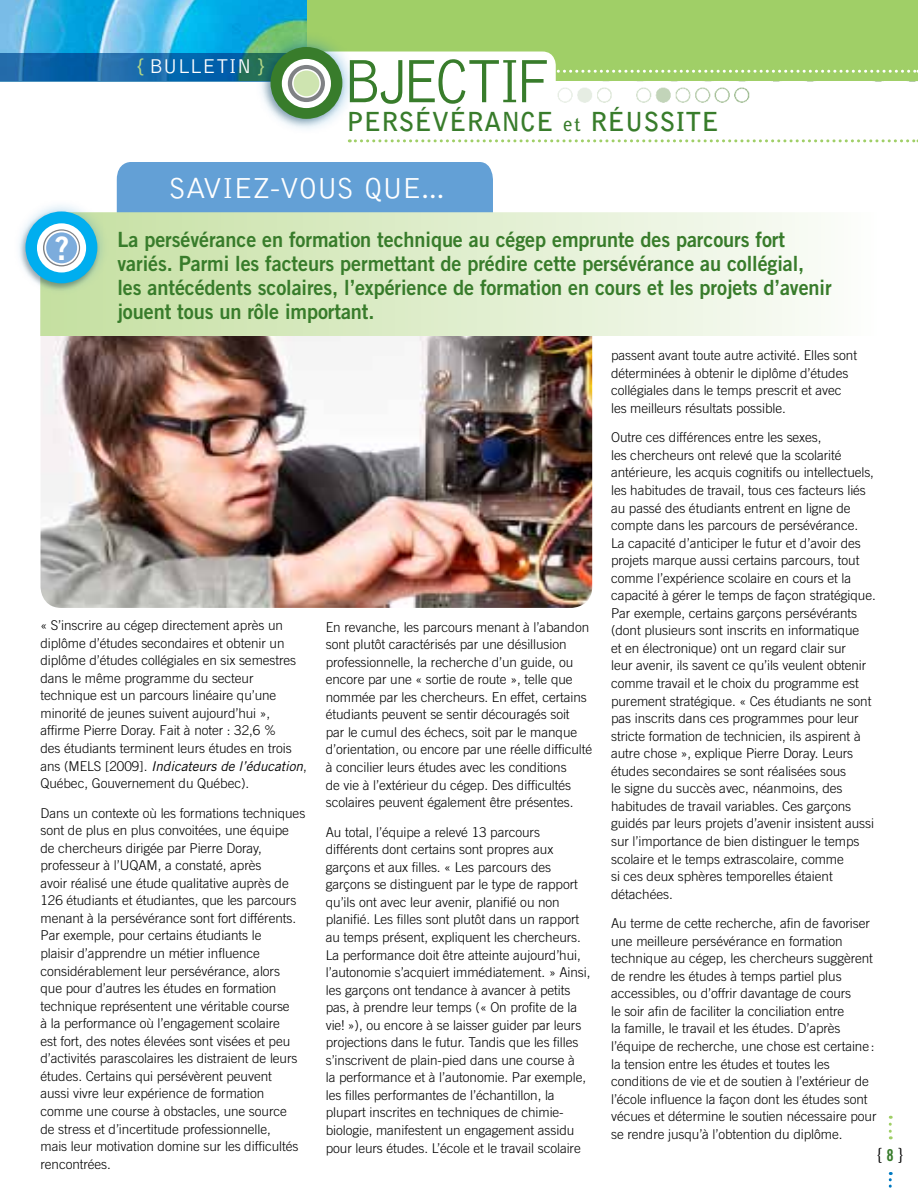
<style>
.page{position:relative;width:918px;height:1188px;background:#fff}
.page>*{position:absolute;margin:0;border:0;box-sizing:border-box;transform-origin:0 0}
.t1{font:300 63.45px "Bell Gothic";letter-spacing:-.09em;color:#387c2b;scale:.94 1}
.t2{font:32.4px "Trade Gothic Bold Two";color:#fff}
.t3{font:300 30px "Bell Gothic";letter-spacing:-.02em;color:#fff}
.t4{font:700 26.1px "Bell Gothic";color:#387c2b}
.t5{font:21px/24px "Trade Gothic Bold Two";letter-spacing:-.005em;color:#387c2b;scale:.95 1}
.t6{font:300 20.7px "Bell Gothic";color:#fff}
.t7{font:18px "Trade Gothic Cond Eighteen";color:#000}
.t8{font:300 13.5px/17.5px "Trade Gothic";letter-spacing:-.005em;color:#000}
.s1{font-size:24.3px;color:#b2d785}
.s2{font-size:19.2px}
.s3{font-weight:400;font-style:italic}
.s4{font-family:"Trade Gothic Bold Cond Twenty";font-size:16.5px;color:#387c2b}
</style>
<div class="page">
<svg style="left:889px;top:1172px;width:3px;height:16px"></svg>
<svg style="left:889px;top:1116px;width:3px;height:23px"></svg>
<img style="left:557px;top:81px;width:361px;height:22px">
<div style="left:287px;top:0;width:631px;height:81px;background:#a0cf67"></div>
<img style="left:0;top:0;width:307px;height:53px">
<svg style="left:0;top:53px;width:253px;height:29px;background:#1267a6"></svg>
<div style="left:299px;top:52px;width:257px;height:61px;background:#fff;border-radius:14px"></div>
<svg style="left:555px;top:70px;width:363px;height:3px"></svg>
<svg style="left:349px;top:139px;width:569px;height:3px"></svg>
<div style="left:253px;top:29px;width:104px;height:105px;background:#0079c1;opacity:.5"></div>
<div style="left:271px;top:47px;width:71px;height:72px;background:#387c2b;border-radius:50%"></div>
<svg style="left:285px;top:62px;width:43px;height:43px"></svg>
<div style="left:282px;top:59px;width:49px;height:49px;border:6px solid #fff;border-radius:50%"></div>
<div style="left:293px;top:70px;width:27px;height:27px;background:#cee4b0;border-radius:50%"></div>
<div style="left:292px;top:69px;width:29px;height:29px;border:2px solid #fff;border-radius:50%"></div>
<div style="left:117px;top:162px;width:376px;height:50px;background:#63a0d6"></div>
<img style="left:40px;top:336px;width:552px;height:272px">
<svg style="left:40px;top:212px;width:778px;height:124px;background:#dfedcc"></svg>
<div style="left:13px;top:199px;width:96px;height:96px;background:#0079c1;opacity:.3"></div>
<div style="left:25px;top:211px;width:72px;height:72px;background:#00aeef;border-radius:50%"></div>
<svg style="left:40px;top:226px;width:43px;height:43px"></svg>
<div style="left:37px;top:223px;width:49px;height:49px;border:6px solid #fff;border-radius:50%"></div>
<div style="left:45px;top:231px;width:33px;height:33px;background:#7cacdc;border-radius:50%"></div>
<div style="left:44px;top:231px;width:35px;height:34px;border:2px solid #fff;border-radius:50%"></div>
<h3 class="t6" style="left:136px;top:55px;width:131px"><span class="s1">{</span> BULLETIN <span class="s1">}</span></h3>
<h1 class="t1" style="left:342px;top:47px;width:224px">BJECTIF</h1>
<h3 class="t4" style="left:346px;top:106px;width:374px">PERSÉVÉRANCE <span class="s2">et</span> RÉUSSITE</h3>
<h3 class="t3" style="left:168px;top:172px;width:278px">SAVIEZ-VO US QUE...</h3>
<h2 class="t2" style="left:55px;top:228px;width:16px">?</h2>
<p class="t5" style="left:118px;top:227px;width:753px">La persévérance en formation technique au cégep emprunte des parcours fort variés. Parmi les facteurs permettant de prédire cette persévérance au collégial, les antécédents scolaires, l’expérience de formation en cours et les projets d’avenir jouent tous un rôle important.</p>
<p class="t8" style="left:40px;top:616px;width:268px">« S’inscrire au cégep directement après un diplôme d’études secondaires et obtenir un diplôme d’études collégiales en six semestres dans le même programme du secteur technique est un parcours linéaire qu’une minorité de jeunes suivent aujourd’hui », affirme Pierre Doray. Fait à noter : 32,6 %<br>des étudiants terminent leurs études en trois ans (MELS [2009]. <span class="s3">Indicateurs de l’éducation</span>, Québec, Gouvernement du Québec).</p>
<p class="t8" style="left:40px;top:804px;width:266px">Dans un contexte où les formations techniques sont de plus en plus convoitées, une équipe de chercheurs dirigée par Pierre Doray, professeur à l’UQAM, a constaté, après<br>avoir réalisé une étude qualitative auprès de 126 étudiants et étudiantes, que les parcours menant à la persévérance sont fort différents.<br>Par exemple, pour certains étudiants le<br>plaisir d’apprendre un métier influence considérablement leur persévérance, alors<br>que pour d’autres les études en formation technique représentent une véritable course<br>à la performance où l’engagement scolaire<br>est fort, des notes élevées sont visées et peu d’activités -parascolaires les distraient de leurs études. Certains qui persévèrent peuvent<br>aussi vivre leur expérience de formation comme une course à obstacles, une source<br>de stress et d’incertitude professionnelle,<br>mais leur motivation domine sur les difficultés rencontrées.</p>
<p class="t8" style="left:326px;top:618px;width:268px">En revanche, les parcours menant à l’abandon sont plutôt caractérisés par une désillusion professionnelle, la recherche d’un guide, ou encore par une « sortie de route », telle que nommée par les chercheurs. En effet, certains étudiants peuvent se sentir découragés soit<br>par le cumul des échecs, soit par le manque d’orientation, ou encore par une réelle difficulté à concilier leurs études avec les conditions<br>de vie à l’extérieur du cégep. Des difficultés scolaires peuvent également être présentes.</p>
<p class="t8" style="left:326px;top:823px;width:266px">Au total, l’équipe a relevé 13 parcours différents dont certains sont propres aux garçons et aux filles. « Les parcours des garçons se distinguent par le type de rapport qu’ils ont avec leur avenir, planifié ou non planifié. Les filles sont plutôt dans un rapport au temps présent, expliquent les chercheurs.<br>La performance doit être atteinte aujourd’hui, l’autonomie s’acquiert immédiatement. » Ainsi, les garçons ont tendance à avancer à petits pas, à prendre leur temps (« On profite de la vie! »), ou encore à se laisser guider par leurs projections dans le futur. Tandis que les filles s’inscrivent de plain-pied dans une course à<br>la performance et à l’autonomie. Par exemple, les filles performantes de l’échantillon, la plupart inscrites en techniques de chimie&shy;biologie, manifestent un engagement assidu pour leurs études. L’école et le travail scolaire</p>
<p class="t8" style="left:611px;top:346px;width:247px">passent avant toute autre activité. Elles sont déterminées à obtenir le diplôme d’études collégiales dans le temps prescrit et avec les meilleurs résultats possible.</p>
<p class="t8" style="left:611px;top:429px;width:266px">Outre ces différences entre les sexes,<br>les chercheurs ont relevé que la scolarité antérieure, les acquis cognitifs ou intellectuels, les habitudes de travail, tous ces facteurs liés au passé des étudiants entrent en ligne de compte dans les parcours de persévérance.<br>La capacité d’anticiper le futur et d’avoir des projets marque aussi certains parcours, tout comme l’expérience scolaire en cours et la capacité à gérer le temps de façon stratégique.<br>Par exemple, certains garçons persévérants (dont plusieurs sont inscrits en informatique<br>et en électronique) ont un regard clair sur<br>leur avenir, ils savent ce qu’ils veulent obtenir comme travail et le choix du programme est purement stratégique. « Ces étudiants ne sont pas inscrits dans ces programmes pour leur stricte formation de technicien, ils aspirent à autre chose », explique Pierre Doray. Leurs études secondaires se sont réalisées sous<br>le signe du succès avec, néanmoins, des habitudes de travail variables. Ces garçons guidés par leurs projets d’avenir insistent aussi sur l’importance de bien distinguer le temps scolaire et le temps extrascolaire, comme<br>si ces deux sphères temporelles étaient détachées.</p>
<p class="t8" style="left:611px;top:914px;width:267px">Au terme de cette recherche, afin de favoriser une meilleure persévérance en formation technique au cégep, les chercheurs suggèrent de rendre les études à temps partiel plus accessibles, ou d’offrir davantage de cours<br>le soir afin de faciliter la conciliation entre<br>la famille, le travail et les études. D’après l’équipe de recherche, une chose est certaine: la tension entre les études et toutes les conditions de vie et de soutien à l’extérieur de l’école influence la façon dont les études sont vécues et détermine le soutien nécessaire pour se rendre jusqu’à l’obtention du diplôme.</p>
<h3 class="t7" style="left:878px;top:1144px;width:27px">{ <span class="s4">8</span> }</h3>
</div>
